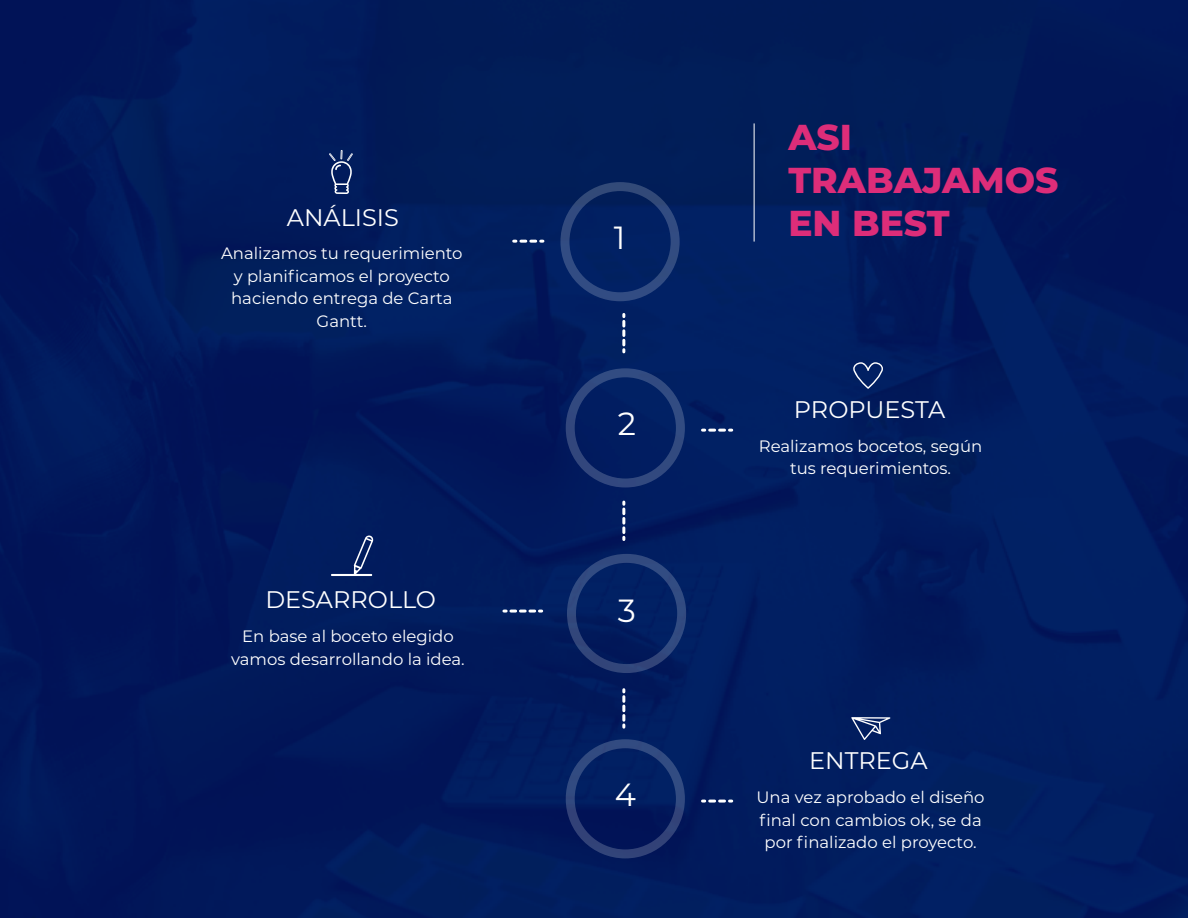
<style>
.page{position:relative;width:1188px;height:918px;background:#011b5c}
.page>*{position:absolute;margin:0;border:0;box-sizing:border-box;transform-origin:0 0}
.t1{font:800 36px/43.2px "Montserrat";color:#dd2d79}
.t2{font:32.1px "Montserrat";color:#fff}
.t3{font:24px "Montserrat";color:#fff}
.t4{font:16.5px/22.5px "Montserrat";color:#fff;text-align:center}
</style>
<div class="page">
<div style="left:560px;top:182px;width:120px;height:119px;border:9px solid #fff;border-radius:50%"></div>
<div style="left:566px;top:368px;width:119px;height:120px;border:9px solid #fff;border-radius:50%"></div>
<svg style="left:622px;top:314px;width:3px;height:38px"></svg>
<svg style="left:622px;top:502px;width:3px;height:38px"></svg>
<svg style="left:622px;top:690px;width:3px;height:37px"></svg>
<div style="left:567px;top:554px;width:119px;height:119px;border:9px solid #fff;border-radius:50%"></div>
<svg style="left:504px;top:610px;width:38px;height:3px"></svg>
<svg style="left:702px;top:429px;width:30px;height:3px"></svg>
<div style="left:566px;top:739px;width:119px;height:119px;border:9px solid #fff;border-radius:50%"></div>
<svg style="left:702px;top:800px;width:30px;height:3px"></svg>
<svg style="left:514px;top:240px;width:29px;height:3px"></svg>
<svg style="left:853px;top:362px;width:30px;height:27px"></svg>
<svg style="left:851px;top:717px;width:39px;height:23px"></svg>
<svg style="left:329px;top:150px;width:24px;height:44px"></svg>
<svg style="left:331px;top:535px;width:43px;height:41px;background:#223a73"></svg>
<hr style="left:754px;top:123px;width:1px;height:119px;background:#fff">
<h3 class="t3" style="left:287px;top:201px;width:114px">ANÁLISIS</h3>
<p class="t4" style="left:221px;top:242px;width:243px">Analizamos tu requerimiento y planificamos el proyecto haciendo entrega de Carta<br>Gantt.</p>
<h3 class="t3" style="left:265px;top:583px;width:172px">DESARROLLO</h3>
<p class="t4" style="left:231px;top:625px;width:235px">En base al boceto elegido vamos desarrollando la idea.</p>
<h2 class="t2" style="left:614px;top:215px;width:13px">1</h2>
<h2 class="t2" style="left:618px;top:401px;width:20px">2</h2>
<h2 class="t2" style="left:618px;top:588px;width:20px">3</h2>
<h2 class="t2" style="left:615px;top:772px;width:23px">4</h2>
<h1 class="t1" style="left:788px;top:113px;width:272px">ASI<br>TRABAJAMOS<br>EN BEST</h1>
<h3 class="t3" style="left:794px;top:393px;width:153px">PROPUESTA</h3>
<p class="t4" style="left:759px;top:434px;width:225px">Realizamos bocetos, según tus requerimientos.</p>
<h3 class="t3" style="left:809px;top:744px;width:120px">ENTREGA</h3>
<p class="t4" style="left:757px;top:785px;width:229px">Una vez aprobado el diseño final con cambios ok, se da por finalizado el proyecto.</p>
</div>
